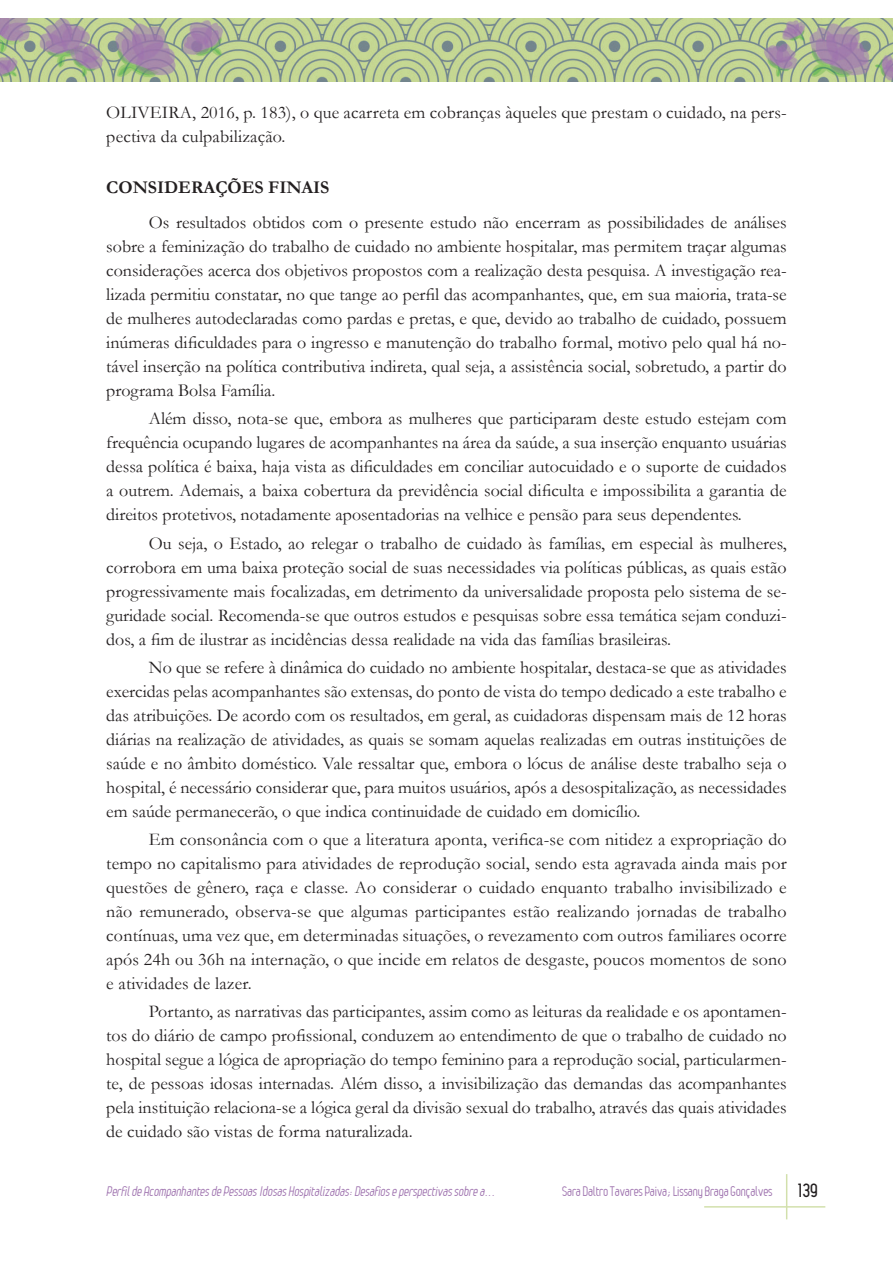
<style>
.page{position:relative;width:893px;height:1263px;background:#fff}
.page>*{position:absolute;margin:0;border:0;box-sizing:border-box;transform-origin:0 0}
.Texto{font:18px/24px "Garamond";color:#231f20;text-align:justify}
.Titulo_2{font:700 18px "Garamond";color:#231f20}
.t1{font:700 18px "Leger";color:#231f20}
.t2{font:italic 13.5px "Leger";color:#9f73af}
.t3{font:13.5px "Leger";letter-spacing:-.01em;color:#9f73af}
</style>
<div class="page">
<hr style="left:786px;top:1174px;width:1px;height:45px;background:#d2e0ac">
<hr style="left:704px;top:1206px;width:121px;height:1px;background:#d2e0ac">
<img style="left:0;top:18px;width:893px;height:64px">
<p class="Texto" style="left:106px;top:100px;width:682px">OLIVEIRA, 2016, p. 183), o que acarreta em cobranças àqueles que prestam o cuidado, na pers&shy;pectiva da culpabilização.</p>
<p class="Titulo_2" style="left:106px;top:176px;width:225px">CONSIDERAÇÕES FINAIS</p>
<p class="Texto" style="left:106px;top:210px;width:682px;text-indent:43px">Os resultados obtidos com o presente estudo não encerram as possibilidades de análises sobre a feminização do trabalho de cuidado no ambiente hospitalar, mas permitem traçar algumas considerações acerca dos objetivos propostos com a realização desta pesquisa. A investigação rea&shy;lizada permitiu constatar, no que tange ao perfil das acompanhantes, que, em sua maioria, trata-se de mulheres autodeclaradas como pardas e pretas, e que, devido ao trabalho de cuidado, possuem inúmeras dificuldades para o ingresso e manutenção do trabalho formal, motivo pelo qual há no&shy;tável inserção na política contributiva indireta, qual seja, a assistência social, sobretudo, a partir do programa Bolsa Família.</p>
<p class="Texto" style="left:106px;top:406px;width:682px;text-indent:43px">Além disso, nota-se que, embora as mulheres que participaram deste estudo estejam com frequência ocupando lugares de acompanhantes na área da saúde, a sua inserção enquanto usuárias dessa política é baixa, haja vista as dificuldades em conciliar autocuidado e o suporte de cuidados a outrem. Ademais, a baixa cobertura da previdência social dificulta e impossibilita a garantia de direitos protetivos, notadamente aposentadorias na velhice e pensão para seus dependentes.</p>
<p class="Texto" style="left:106px;top:530px;width:682px;text-indent:43px">Ou seja, o Estado, ao relegar o trabalho de cuidado às famílias, em especial às mulheres, corrobora em uma baixa proteção social de suas necessidades via políticas públicas, as quais estão progressivamente mais focalizadas, em detrimento da universalidade proposta pelo sistema de se&shy;guridade social. Recomenda-se que outros estudos e pesquisas sobre essa temática sejam conduzi&shy;dos, a fim de ilustrar as incidências dessa realidade na vida das famílias brasileiras.</p>
<p class="Texto" style="left:106px;top:655px;width:682px;text-indent:43px">No que se refere à dinâmica do cuidado no ambiente hospitalar, destaca-se que as atividades exercidas pelas acompanhantes são extensas, do ponto de vista do tempo dedicado a este trabalho e das atribuições. De acordo com os resultados, em geral, as cuidadoras dispensam mais de 12 horas diárias na realização de atividades, as quais se somam aquelas realizadas em outras instituições de saúde e no âmbito doméstico. Vale ressaltar que, embora o lócus de análise deste trabalho seja o hospital, é necessário considerar que, para muitos usuários, após a desospitalização, as necessidades em saúde permanecerão, o que indica continuidade de cuidado em domicílio.</p>
<p class="Texto" style="left:106px;top:827px;width:682px;text-indent:43px">Em consonância com o que a literatura aponta, verifica-se com nitidez a expropriação do tempo no capitalismo para atividades de reprodução social, sendo esta agravada ainda mais por questões de gênero, raça e classe. Ao considerar o cuidado enquanto trabalho invisibilizado e não remunerado, observa-se que algumas participantes estão realizando jornadas de trabalho contínuas, uma vez que, em determinadas situações, o revezamento com outros familiares ocorre após 24h ou 36h na internação, o que incide em relatos de desgaste, poucos momentos de sono e atividades de lazer.</p>
<p class="Texto" style="left:106px;top:999px;width:682px;text-indent:43px">Portanto, as narrativas das participantes, assim como as leituras da realidade e os apontamen&shy;tos do diário de campo profissional, conduzem ao entendimento de que o trabalho de cuidado no hospital segue a lógica de apropriação do tempo feminino para a reprodução social, particularmen&shy;te, de pessoas idosas internadas. Além disso, a invisibilização das demandas das acompanhantes pela instituição relaciona-se a lógica geral da divisão sexual do trabalho, através das quais atividades de cuidado são vistas de forma naturalizada.</p>
<p class="t2" style="left:106px;top:1183px;width:393px">PerfildeAcompanhantesdePessoasIdosasHospitalizadas:Desafioseperspectivassobrea...</p>
<p class="t3" style="left:562px;top:1183px;width:212px">Sara Daltro Tavares Paiva; Lissany Braga Gonçalves</p>
<p class="t1" style="left:798px;top:1180px;width:21px">139</p>
</div>
